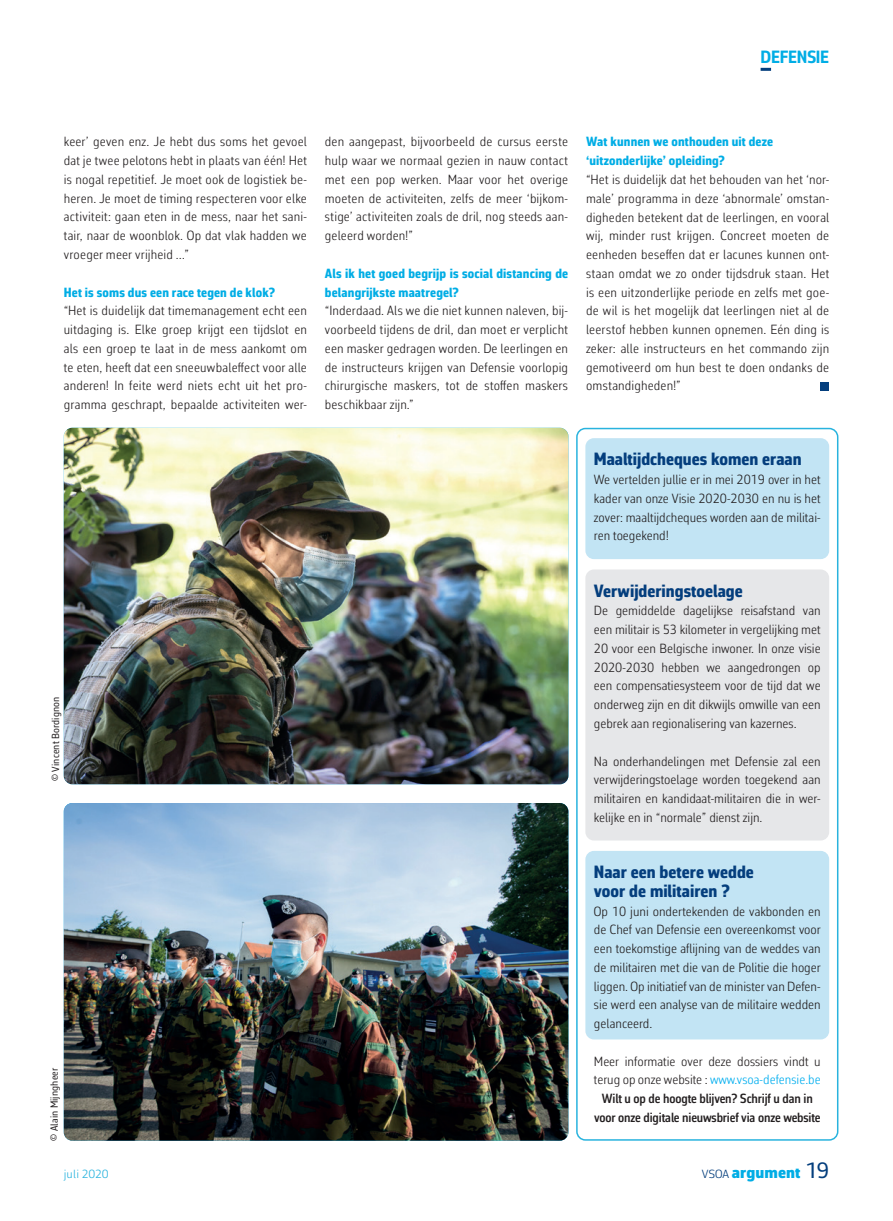
<style>
.page{position:relative;width:893px;height:1221px;background:#fff}
.page>*{position:absolute;margin:0;border:0;box-sizing:border-box;transform-origin:0 0}
.t1{font:800 18px/18.8px "Corbeau Con Pro";color:#043e7d}
.t2{font:700 18px "Corbeau Con Pro";letter-spacing:-.01em;color:#00ade5}
.t3{font:900 16.5px "Corbeau Pro";letter-spacing:.005em;color:#00ade5}
.t4{font:300 13.5px/18.8px "Corbeau Con Pro";letter-spacing:.005em;color:#231f20;text-align:justify}
.t5{font:600 13.5px/18.8px "Corbeau Con Pro";letter-spacing:-.01em;color:#231f20;text-align:center}
.t6{font:800 13.5px/18.8px "Corbeau Con Pro";letter-spacing:.01em;color:#00ade5}
.t7{font:300 12px "Corbeau Pro";color:#28b3de}
.t8{font:10.5px "Corbeau Con Pro";letter-spacing:.015em;color:#231f20}
.s1{font-weight:300}
.s2{font-weight:300;color:#00aeef}
.s3{font-weight:300;font-size:12px;color:#043e7d}
.s4{font-weight:400;font-size:22.5px;color:#043e7d}
</style>
<div class="page">
<div style="left:585px;top:438px;width:244px;height:121px;background:#c2e4f4;border-radius:9px"></div>
<div style="left:585px;top:850px;width:244px;height:189px;background:#c2e4f4;border-radius:9px"></div>
<div style="left:576px;top:428px;width:262px;height:712px;border:2px solid #28b3de;border-radius:9px"></div>
<div style="left:585px;top:569px;width:244px;height:271px;background:#e6e7e9;border-radius:9px"></div>
<svg style="left:761px;top:68px;width:10px;height:3px"></svg>
<div style="left:821px;top:382px;width:8px;height:8px;background:#043e7d"></div>
<img style="left:64px;top:803px;width:504px;height:337px">
<img style="left:64px;top:428px;width:504px;height:356px">
<h1 class="t2" style="left:761px;top:45px;width:70px">DEFENSIE</h1>
<p class="t4" style="left:64px;top:132px;width:245px">keer’ geven enz. Je hebt dus soms het gevoel dat je twee pelotons hebt in plaats van één! Het is nogal repetitief. Je moet ook de logistiek be&shy;heren. Je moet de timing respecteren voor elke activiteit: gaan eten in de mess, naar het sani&shy;tair, naar de woonblok. Op dat vlak hadden we vroeger meer vrijheid …”</p>
<p class="t6" style="left:64px;top:282px;width:213px">Het is soms dus een race tegen de klok?</p>
<p class="t4" style="left:64px;top:301px;width:245px">“Het is duidelijk dat timemanagement echt een uitdaging is. Elke groep krijgt een tijdslot en als een groep te laat in de mess aankomt om te eten, heeft dat een sneeuwbaleffect voor alle anderen! In feite werd niets echt uit het pro&shy;gramma geschrapt, bepaalde activiteiten wer-</p>
<p class="t4" style="left:325px;top:132px;width:245px">den aangepast, bijvoorbeeld de cursus eerste hulp waar we normaal gezien in nauw contact met een pop werken. Maar voor het overige moeten de activiteiten, zelfs de meer ‘bijkom&shy;stige’ activiteiten zoals de dril, nog steeds aan&shy;geleerd worden!”</p>
<p class="t6" style="left:325px;top:263px;width:245px">Als ik het goed begrijp is social distancing de belangrijkste maatregel?</p>
<p class="t4" style="left:325px;top:301px;width:245px">“Inderdaad. Als we die niet kunnen naleven, bij&shy;voorbeeld tijdens de dril, dan moet er verplicht een masker gedragen worden. De leerlingen en de instructeurs krijgen van Defensie voorlopig chirurgische maskers, tot de stoffen maskers beschikbaar zijn.”</p>
<p class="t8" style="left:49px;top:781px;width:86px;rotate:-90deg">© Vincent Bordignon</p>
<p class="t8" style="left:47px;top:1140px;width:74px;rotate:-90deg">© Alain Mijngheer</p>
<p class="t6" style="left:586px;top:132px;width:189px">Wat kunnen we onthouden uit deze ‘uitzonderlijke’ opleiding?</p>
<p class="t4" style="left:586px;top:170px;width:245px">“Het is duidelijk dat het behouden van het ‘nor&shy;male’ programma in deze ‘abnormale’ omstan&shy;digheden betekent dat de leerlingen, en vooral wij, minder rust krijgen. Concreet moeten de eenheden beseffen dat er lacunes kunnen ont&shy;staan omdat we zo onder tijdsdruk staan. Het is een uitzonderlijke periode en zelfs met goe&shy;de wil is het mogelijk dat leerlingen niet al de leerstof hebben kunnen opnemen. Eén ding is zeker: alle instructeurs en het commando zijn gemotiveerd om hun best te doen ondanks de omstandigheden!”</p>
<h1 class="t1" style="left:594px;top:449px;width:209px">Maaltijdcheques komen eraan</h1>
<p class="t4" style="left:594px;top:470px;width:228px">We vertelden jullie er in mei 2019 over in het kader van onze Visie 2020-2030 en nu is het zover: maaltijdcheques worden aan de militai&shy;ren toegekend!</p>
<h1 class="t1" style="left:594px;top:581px;width:150px">Verwijderingstoelage</h1>
<p class="t4" style="left:594px;top:601px;width:228px">De gemiddelde dagelijkse reisafstand van een militair is 53 kilometer in vergelijking met 20 voor een Belgische inwoner. In onze visie 2020-2030 hebben we aangedrongen op een compensatiesysteem voor de tijd dat we onderweg zijn en dit dikwijls omwille van een gebrek aan regionalisering van kazernes.</p>
<p class="t4" style="left:594px;top:751px;width:228px">Na onderhandelingen met Defensie zal een verwijderingstoelage worden toegekend aan militairen en kandidaat-militairen die in wer&shy;kelijke en in “normale” dienst zijn.</p>
<h1 class="t1" style="left:594px;top:862px;width:161px">Naar een betere wedde voor de militairen ?</h1>
<p class="t4" style="left:594px;top:901px;width:228px">Op 10 juni ondertekenden de vakbonden en de Chef van Defensie een overeenkomst voor een toekomstige aflijning van de weddes van de militairen met die van de Politie die hoger liggen. Op initiatief van de minister van Defen&shy;sie werd een analyse van de militaire wedden gelanceerd.</p>
<p class="t5" style="left:594px;top:1051px;width:228px"><span class="s1">Meer informatie over deze dossiers vindt u terug op onze website :</span> <span class="s2">www.vsoa-defensie.be </span>Wilt u op de hoogte blijven? Schrijf u dan in voor onze digitale nieuwsbrief via onze website</p>
<p class="t7" style="left:64px;top:1165px;width:46px">juli 2020</p>
<p class="t3" style="left:702px;top:1161px;width:129px"><span class="s3">VSOA</span> argument <span class="s4">19</span></p>
</div>
